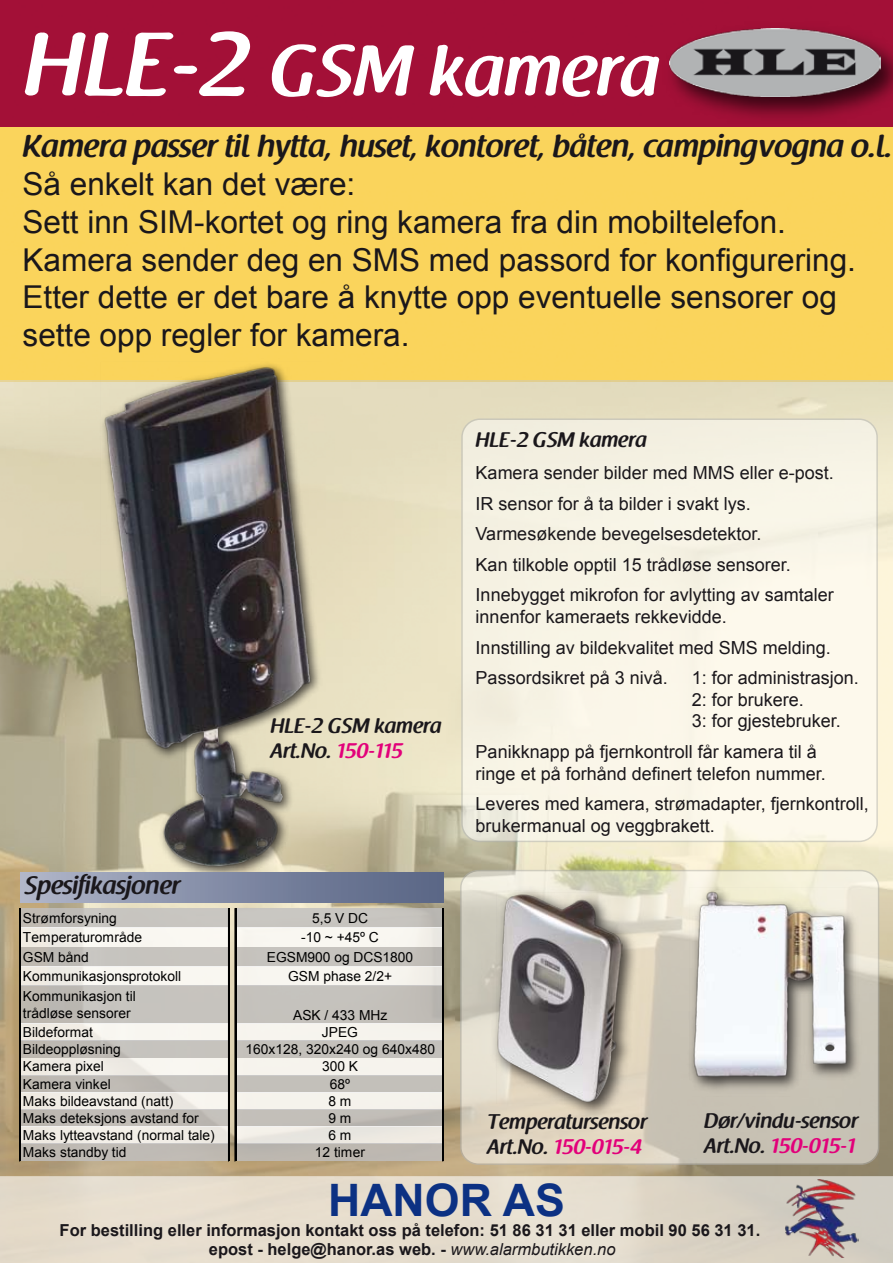
<style>
.page{position:relative;width:893px;height:1263px;background:#fff}
.page>*{position:absolute;margin:0;border:0;box-sizing:border-box;transform-origin:0 0}
.t1{font:600 72px "Raspoutine";color:#fff}
.t2{font:700 44.7px "Arial";color:#0c3183}
.t3{font:31.5px/37.8px "Arial";color:#1a171b}
.t4{font:600 31.5px "Raspoutine";color:#1a171b}
.t5{font:600 25.05px "Raspoutine";color:#1a171b}
.t6{font:600 21px/25.2px "Raspoutine";color:#1a171b}
.t7{font:18px/30.6px "Arial";color:#1a171b}
.t8{font:700 16.5px/19.8px "Arial";color:#1a171b;text-align:center}
.t9{font:13.8px/17.1px "Arial";color:#000}
.s1{font-size:90px}
.s2{color:#e2007a}
.s3{font-weight:400;font-style:italic}
</style>
<div class="page">
<img style="left:0;top:0;width:893px;height:381px">
<img style="left:0;top:381px;width:893px;height:795px">
<svg style="left:461px;top:870px;width:418px;height:294px;fill:#cbc6b7"></svg>
<div style="left:460px;top:870px;width:419px;height:295px;border:2px solid #b1b3b4;border-radius:17px"></div>
<img style="left:657px;top:16px;width:236px;height:113px">
<img style="left:669px;top:28px;width:211px;height:68px">
<img style="left:96px;top:359px;width:229px;height:513px">
<img style="left:100px;top:362px;width:221px;height:510px">
<div style="left:462px;top:419px;width:415px;height:422px;background:#f9f5e7;border-radius:18px"></div>
<div style="left:461px;top:418px;width:417px;height:424px;border:2px solid #b1b3b4;border-radius:18px"></div>
<img style="left:683px;top:882px;width:182px;height:214px">
<img style="left:689px;top:887px;width:160px;height:192px">
<img style="left:486px;top:882px;width:156px;height:240px">
<img style="left:496px;top:892px;width:126px;height:212px">
<div style="left:20px;top:872px;width:424px;height:31px;background:linear-gradient(to right,#afb5c8,#556283)"></div>
<div style="left:20px;top:909px;width:209px;height:19px;background:linear-gradient(to right,#bebab4,#cbc9c5)"></div>
<div style="left:236px;top:909px;width:208px;height:19px;background:linear-gradient(to right,#cbc9c4,#c2bfba)"></div>
<div style="left:20px;top:928px;width:209px;height:19px;background:linear-gradient(to right,#f0ede6,#fdfbf6)"></div>
<div style="left:236px;top:928px;width:208px;height:19px;background:#f9f7f1"></div>
<div style="left:20px;top:947px;width:209px;height:19px;background:#c0bfc0"></div>
<div style="left:236px;top:947px;width:208px;height:19px;background:#c0bfc0"></div>
<div style="left:20px;top:966px;width:209px;height:19px;background:linear-gradient(to right,#f0ece5,#fcfbf5)"></div>
<div style="left:236px;top:966px;width:208px;height:19px;background:#f8f6f0"></div>
<div style="left:20px;top:985px;width:209px;height:39px;background:linear-gradient(to right,#bdb9b2,#c9c7c3)"></div>
<div style="left:236px;top:985px;width:208px;height:39px;background:#c0bfc0"></div>
<div style="left:20px;top:1023px;width:209px;height:18px;background:linear-gradient(to right,#f0ebe3,#fbfaf5)"></div>
<div style="left:236px;top:1023px;width:208px;height:18px;background:#f6f4ed"></div>
<div style="left:20px;top:1041px;width:209px;height:17px;background:linear-gradient(to right,#bbb6ae,#c8c6c2)"></div>
<div style="left:236px;top:1041px;width:208px;height:17px;background:#c0bfc0"></div>
<div style="left:20px;top:1058px;width:209px;height:17px;background:#f1eee8"></div>
<div style="left:236px;top:1058px;width:208px;height:17px;background:#f6f3ed"></div>
<div style="left:20px;top:1075px;width:209px;height:17px;background:#bfbab4"></div>
<div style="left:236px;top:1075px;width:208px;height:17px;background:#c0bfc0"></div>
<div style="left:20px;top:1092px;width:209px;height:17px;background:#f1ede6"></div>
<div style="left:236px;top:1092px;width:208px;height:17px;background:#f5f3ec"></div>
<div style="left:20px;top:1109px;width:209px;height:18px;background:#bebab3"></div>
<div style="left:236px;top:1109px;width:208px;height:18px;background:linear-gradient(to right,#c6c2bc,#b7b4ae)"></div>
<div style="left:20px;top:1126px;width:209px;height:18px;background:#f1ede6"></div>
<div style="left:236px;top:1126px;width:208px;height:18px;background:#ebe8e1"></div>
<div style="left:20px;top:1144px;width:209px;height:17px;background:#bfbab4"></div>
<div style="left:236px;top:1144px;width:208px;height:17px;background:#bdb8b0"></div>
<hr style="left:19px;top:909px;width:1px;height:252px;background:#000">
<hr style="left:20px;top:909px;width:1px;height:252px;background:#000">
<hr style="left:228px;top:909px;width:2px;height:252px;background:#000">
<hr style="left:235px;top:909px;width:1px;height:252px;background:#000">
<hr style="left:442px;top:909px;width:1px;height:252px;background:#000">
<hr style="left:443px;top:909px;width:1px;height:252px;background:#000">
<svg style="left:0;top:1176px;width:893px;height:87px;fill:#e6ddcd"></svg>
<img style="left:785px;top:1179px;width:73px;height:78px">
<h1 class="t1" style="left:24px;top:31px;width:637px"><span class="s1">HLE-2</span> GSM kamera</h1>
<h3 class="t4" style="left:23px;top:129px;width:871px">Kamera passer til hytta, huset, kontoret, båten, campingvogna o.l.</h3>
<h3 class="t3" style="left:23px;top:165px;width:835px">Så enkelt kan det være:<br>Sett inn SIM-kortet og ring kamera fra din mobiltelefon.<br>Kamera sender deg en SMS med passord for konfigurering.<br>Etter dette er det bare å knytte opp eventuelle sensorer og sette opp regler for kamera.</h3>
<h3 class="t5" style="left:24px;top:871px;width:157px">Spesifikasjoner</h3>
<p class="t6" style="left:270px;top:713px;width:173px">HLE-2 GSM kamera<br>Art.No. <span class="s2">150-115</span></p>
<p class="t9" style="left:23px;top:910px;width:95px">Strømforsyning</p>
<p class="t9" style="left:312px;top:910px;width:57px">5,5 V DC</p>
<p class="t9" style="left:23px;top:929px;width:121px">Temperaturområde</p>
<p class="t9" style="left:301px;top:929px;width:79px">-10 ~ +45º C</p>
<p class="t9" style="left:23px;top:948px;width:67px">GSM bånd</p>
<p class="t9" style="left:267px;top:948px;width:148px">EGSM900 og DCS1800</p>
<p class="t9" style="left:23px;top:967px;width:160px">Kommunikasjonsprotokoll</p>
<p class="t9" style="left:288px;top:967px;width:106px">GSM phase 2/2+</p>
<p class="t9" style="left:23px;top:987px;width:114px">Kommunikasjon til trådløse sensorer</p>
<p class="t9" style="left:293px;top:1006px;width:96px">ASK / 433 MHz</p>
<p class="t9" style="left:23px;top:1024px;width:72px">Bildeformat</p>
<p class="t9" style="left:322px;top:1024px;width:38px">JPEG</p>
<p class="t9" style="left:23px;top:1041px;width:99px">Bildeoppløsning</p>
<p class="t9" style="left:245px;top:1041px;width:191px">160x128, 320x240 og 640x480</p>
<p class="t9" style="left:23px;top:1058px;width:82px">Kamera pixel</p>
<p class="t9" style="left:322px;top:1058px;width:38px">300 K</p>
<p class="t9" style="left:23px;top:1075px;width:89px">Kamera vinkel</p>
<p class="t9" style="left:330px;top:1075px;width:22px">68º</p>
<p class="t9" style="left:23px;top:1092px;width:152px">Maks bildeavstand (natt)</p>
<p class="t9" style="left:328px;top:1092px;width:25px">8 m</p>
<p class="t9" style="left:23px;top:1110px;width:177px">Maks deteksjons avstand for</p>
<p class="t9" style="left:328px;top:1110px;width:25px">9 m</p>
<p class="t9" style="left:23px;top:1127px;width:193px">Maks lytteavstand (normal tale)</p>
<p class="t9" style="left:328px;top:1127px;width:25px">6 m</p>
<p class="t9" style="left:23px;top:1144px;width:105px">Maks standby tid</p>
<p class="t9" style="left:315px;top:1144px;width:52px">12 timer</p>
<p class="t6" style="left:476px;top:427px;width:173px">HLE-2 GSM kamera</p>
<p class="t7" style="left:476px;top:457px;width:360px">Kamera sender bilder med MMS eller e-post.<br>IR sensor for å ta bilder i svakt lys.<br>Varmesøkende bevegelsesdetektor.<br>Kan tilkoble opptil 15 trådløse sensorer.<br>Innebygget mikrofon for avlytting av samtaler</p>
<p class="t7" style="left:476px;top:601px;width:357px">innenfor kameraets rekkevidde.<br>Innstilling av bildekvalitet med SMS melding.<br>Passordsikret på 3 nivå.</p>
<p class="t7" style="left:692px;top:667px;width:169px;line-height:21.6px">1: for administrasjon.<br>2: for brukere.<br>3: for gjestebruker.</p>
<p class="t7" style="left:476px;top:741px;width:352px;line-height:21.6px">Panikknapp på fjernkontroll får kamera til å ringe et på forhånd definert telefon nummer.</p>
<p class="t7" style="left:476px;top:793px;width:395px;line-height:21.6px">Leveres med kamera, strømadapter, fjernkontroll, brukermanual og veggbrakett.</p>
<p class="t6" style="left:487px;top:1109px;width:161px">Temperatursensor<br>Art.No. <span class="s2">150-015-4</span></p>
<p class="t6" style="left:704px;top:1109px;width:155px">Dør/vindu-sensor<br>Art.No. <span class="s2">150-015-1</span></p>
<h2 class="t2" style="left:328px;top:1171px;width:238px">HANOR AS</h2>
<p class="t8" style="left:60px;top:1220px;width:702px">For bestilling eller informasjon kontakt oss på telefon: 51 86 31 31 eller mobil 90 56 31 31. epost - helge@hanor.as web. - <span class="s3">www.alarmbutikken.no</span></p>
</div>
